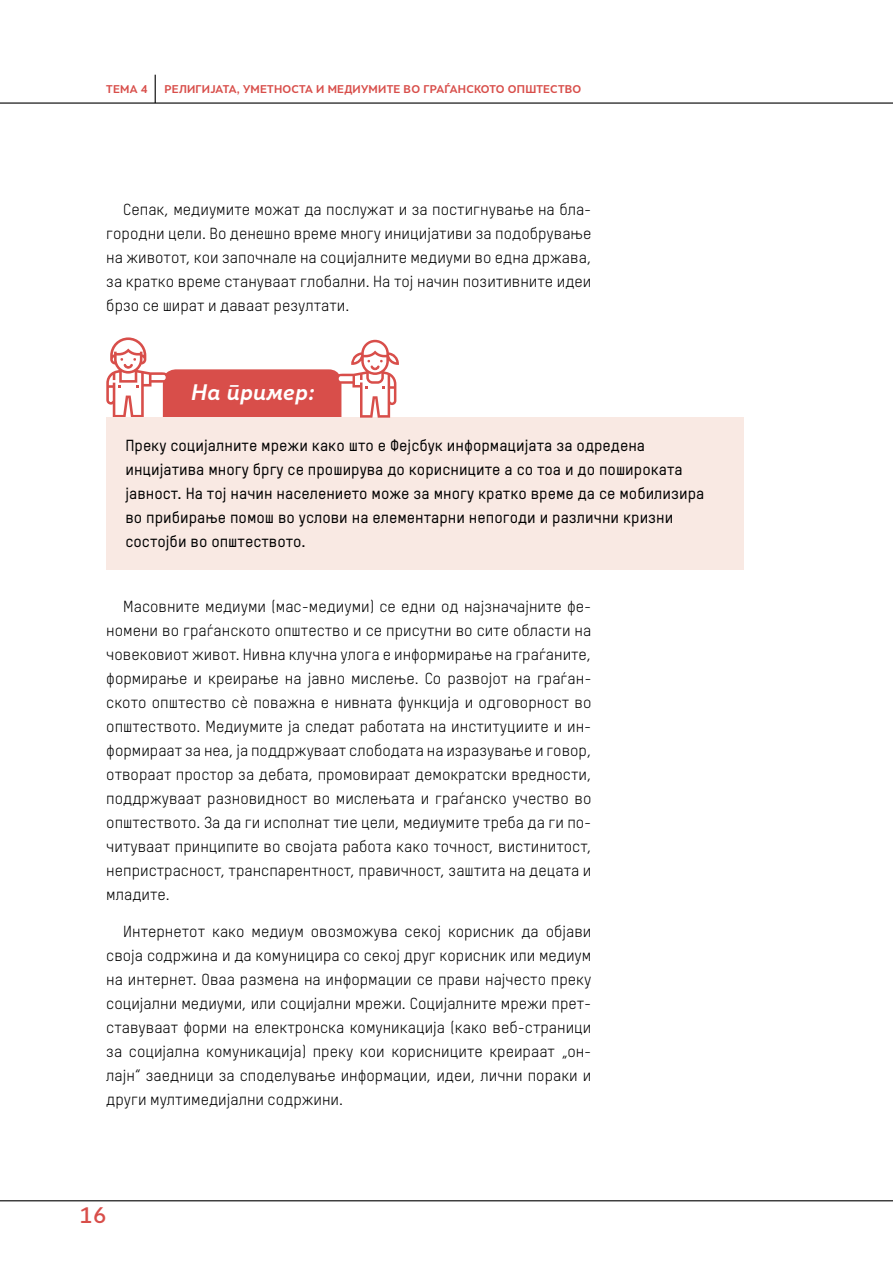
<style>
.page{position:relative;width:893px;height:1263px;background:#fff}
.page>*{position:absolute;margin:0;border:0;box-sizing:border-box;transform-origin:0 0}
.t1{font:italic 700 21px "Skola Sans";letter-spacing:.02em;color:#fff}
.t2{font:500 21px "Skola Sans";color:#d84e4a}
.t3{font:15.75px/24px "Oxfam TSTARPRO";color:#000;text-align:justify}
.t4{font:500 15.75px/24px "Oxfam TSTARPRO";color:#000}
.t5{font:700 10.5px "Skola Sans";letter-spacing:.02em;color:#d84e4a}
</style>
<div class="page">
<hr style="left:0;top:1200px;width:893px;height:1px;background:#000">
<hr style="left:0;top:102px;width:893px;height:2px;background:#000">
<svg style="left:155px;top:75px;width:1px;height:28px"></svg>
<div style="left:106px;top:417px;width:638px;height:153px;background:#f9e9e3"></div>
<svg style="left:106px;top:337px;width:293px;height:81px"></svg>
<p class="t5" style="left:106px;top:83px;width:43px">ТЕМА 4</p>
<p class="t5" style="left:164px;top:83px;width:419px">РЕЛИГИЈАТА, УМЕТНОСТА И МЕДИУМИТЕ ВО ГРАЃАНСКОТО ОПШТЕСТВО</p>
<p class="t3" style="left:106px;top:198px;width:487px;text-indent:17px">Сепак, медиумите можат да послужат и за постигнување на бла&shy;городни цели. Во денешно време многу иницијативи за подобрување на животот, кои започнале на социјалните медиуми во една држава, за кратко време стануваат глобални. На тој начин позитивните идеи брзо се шират и даваат резултати.</p>
<h1 class="t1" style="left:191px;top:380px;width:124px">На пример:</h1>
<p class="t4" style="left:125px;top:434px;width:581px">Преку социјалните мрежи како што е Фејсбук информацијата за одредена инцијатива многу бргу се проширува до корисниците а со тоа и до пошироката јавност. На тој начин населението може за многу кратко време да се мобилизира во прибирање помош во услови на елементарни непогоди и различни кризни состојби во општеството.</p>
<p class="t3" style="left:106px;top:594px;width:487px;text-indent:17px">Масовните медиуми (мас-медиуми) се едни од најзначајните фе&shy;номени во граѓанското општество и се присутни во сите области на човековиот живот. Нивна клучна улога е информирање на граѓаните, формирање и креирање на јавно мислење. Со развојот на граѓан&shy;ското општество сè поважна е нивната функција и одговорност во општеството. Медиумите ја следат работата на институциите и ин&shy;формираат за неа, ја поддржуваат слободата на изразување и говор, отвораат простор за дебата, промовираат демократски вредности, поддржуваат разновидност во мислењата и граѓанско учество во општеството. За да ги исполнат тие цели, медиумите треба да ги по&shy;читуваат принципите во својата работа како точност, вистинитост, непристрасност, транспарентност, правичност, заштита на децата и младите.</p>
<p class="t3" style="left:106px;top:919px;width:487px;text-indent:17px">Интернетот како медиум овозможува секој корисник да објави своја содржина и да комуницира со секој друг корисник или медиум на интернет. Oваа размена на информации се прави најчесто преку социјални медиуми, или социјални мрежи. Социјалните мрежи прет&shy;ставуваат форми на електронска комуникација (како веб-страници за социјална комуникација) преку кои корисниците креираат „он&shy;лајн“ заедници за споделување информации, идеи, лични пораки и други мултимедијални содржини.</p>
<h1 class="t2" style="left:79px;top:1203px;width:28px">16</h1>
</div>
